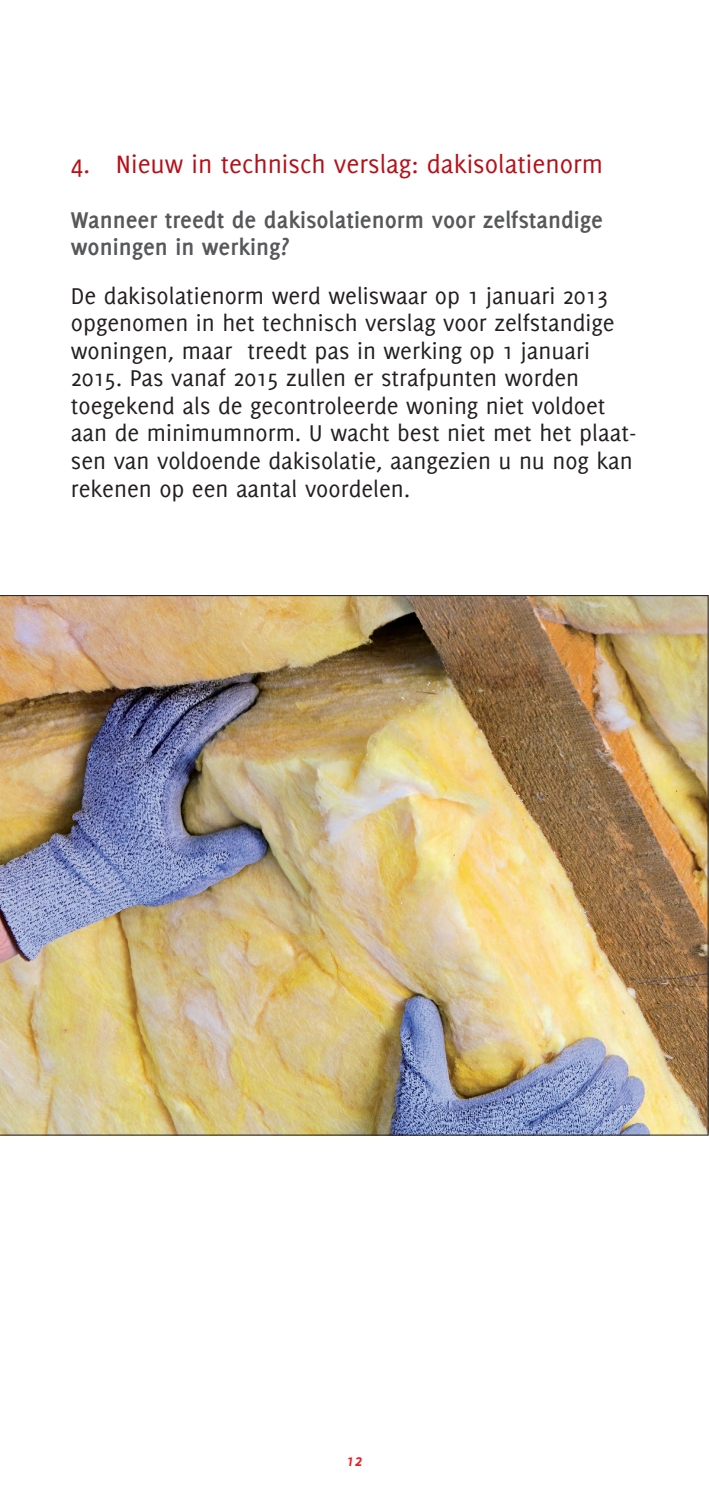
<style>
.page{position:relative;width:709px;height:1489px;background:#fff}
.page>*{position:absolute;margin:0;border:0;box-sizing:border-box;transform-origin:0 0}
.t1{font:27.5px "Delicious";color:#b90f17}
.t2{font:25px/27.5px "Delicious";color:#231f20}
.t3{font:700 25px/27.5px "Delicious";color:#57585a}
.t4{font:italic 700 17.5px "Delicious";color:#ee1d23}
</style>
<div class="page">
<img style="left:0;top:595px;width:708px;height:540px">
<p class="t1" style="left:71px;top:148px;width:534px">4. Nieuw in technisch verslag: dakisolatienorm</p>
<p class="t3" style="left:71px;top:205px;width:533px">Wanneer treedt de dakisolatienorm voor zelfstandige woningen in werking?</p>
<p class="t2" style="left:71px;top:282px;width:567px">De dakisolatienorm werd weliswaar op 1 januari 2013 opgenomen in het technisch verslag voor zelfstandige woningen, maar treedt pas in werking op 1 januari 2015. Pas vanaf 2015 zullen er strafpunten worden toegekend als de gecontroleerde woning niet voldoet aan de minimumnorm. U wacht best niet met het plaat&shy;sen van voldoende dakisolatie, aangezien u nu nog kan rekenen op een aantal voordelen.</p>
<p class="t4" style="left:346px;top:1449px;width:17px">12</p>
</div>
